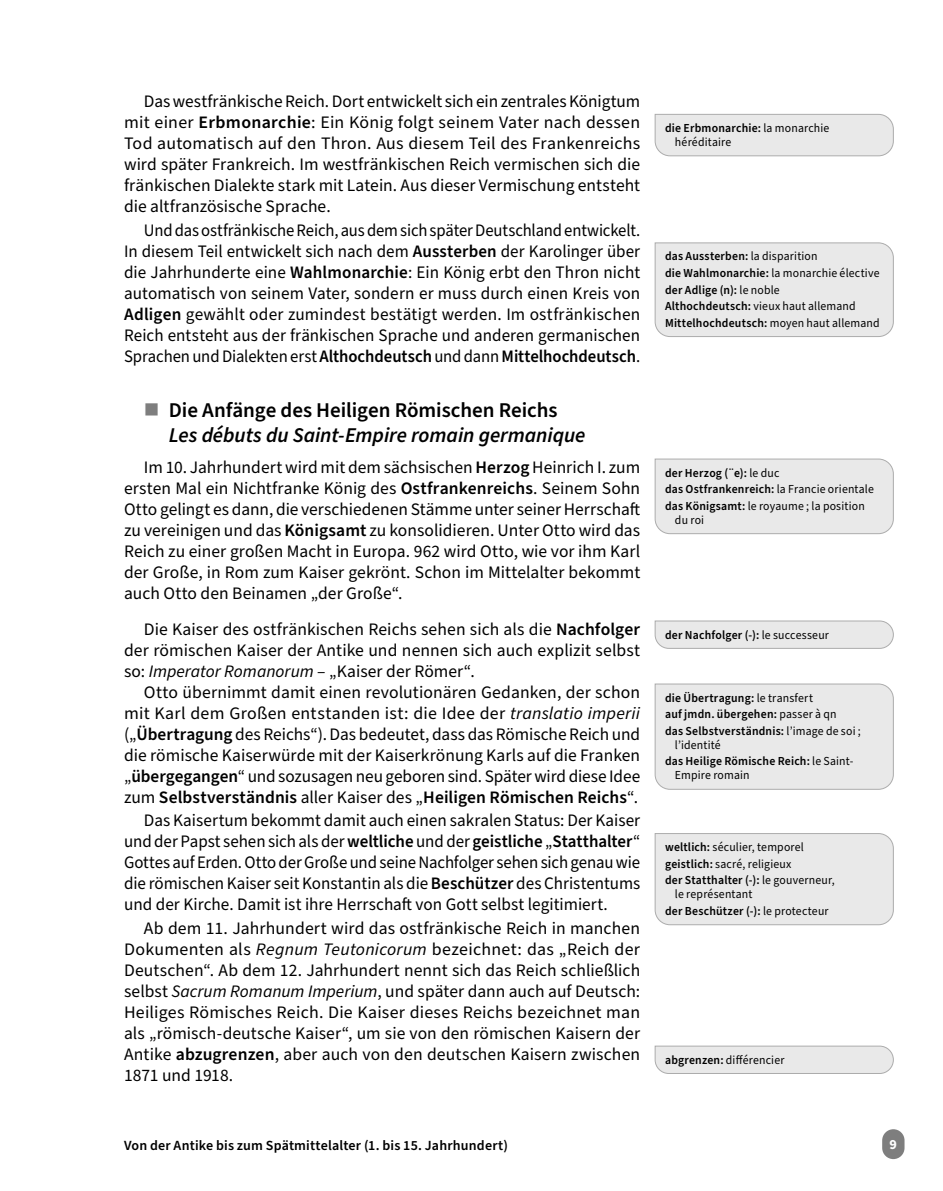
<style>
.page{position:relative;width:943px;height:1191px;background:#fff}
.page>*{position:absolute;margin:0;border:0;box-sizing:border-box;transform-origin:0 0}
.t1{font:italic 600 21px/25.2px "Source Sans Pro";letter-spacing:-.005em;color:#000}
.t2{font:17.5px/21px "Source Sans Pro";color:#000;text-align:justify}
.t3{font:17.5px/21px "Source Sans Pro";color:#000;text-align:justify;scale:.95 1}
.t4{font:600 14px "Source Sans Pro";letter-spacing:.015em;color:#000}
.t5{font:700 14px "Source Sans Pro";color:#fff}
.t6{font:600 12.25px/16.6px "Source Sans Pro";letter-spacing:.02em;color:#000;scale:.96 1}
.t7{font:12.25px/16.6px "Source Sans Pro";letter-spacing:.015em;color:#000;scale:.96 1}
.s1{font-weight:600}
.s2{color:#7e7e7e}
.s3{font-style:normal}
.s4{font-style:italic}
.s5{font-weight:400}
</style>
<div class="page">
<div style="left:882px;top:1129px;width:22px;height:30px;background:#7e7e7e;border-radius:11px"></div>
<svg style="left:654px;top:113px;width:240px;height:44px"></svg>
<div style="left:654px;top:242px;width:240px;height:95px;background:#e9e9e9"></div>
<div style="left:654px;top:458px;width:240px;height:76px;background:#e9e9e9"></div>
<svg style="left:654px;top:620px;width:240px;height:29px"></svg>
<div style="left:654px;top:683px;width:240px;height:107px;background:#e9e9e9"></div>
<div style="left:654px;top:833px;width:240px;height:92px;background:#e9e9e9"></div>
<svg style="left:654px;top:1045px;width:240px;height:29px"></svg>
<p class="t2" style="left:124px;top:91px;width:517px;text-indent:20px">Das westfränkische Reich. Dort entwickelt sich ein zentrales Königtum mit einer <span class="s1">Erbmonarchie</span>: Ein König folgt seinem Vater nach dessen Tod automatisch auf den Thron. Aus diesem Teil des Frankenreichs wird später Frankreich. Im westfränkischen Reich vermischen sich die fränkischen Dialekte stark mit Latein. Aus dieser Vermischung entsteht die altfranzösische Sprache.</p>
<p class="t3" style="left:124px;top:220px;width:545px;text-indent:20px">Und das ostfränkische Reich, aus dem sich später Deutschland entwickelt.<br>In diesem Teil entwickelt sich nach dem <span class="s1">Aussterben</span> der Karolinger über die Jahrhunderte eine <span class="s1">Wahlmonarchie</span>: Ein König erbt den Thron nicht automatisch von seinem Vater, sondern er muss durch einen Kreis von <span class="s1">Adligen</span> gewählt oder zumindest bestätigt werden. Im ostfränkischen Reich entsteht aus der fränkischen Sprache und anderen germanischen Sprachen und Dialekten erst <span class="s1">Althochdeutsch</span> und dann <span class="s1">Mittelhochdeutsch</span>.</p>
<p class="t1" style="left:169px;top:398px;width:418px;text-indent:-25px"><span class="s2">■</span> <span class="s3">Die Anfänge des Heiligen Römischen Reichs<br></span>Les débuts du Saint-Empire romain germanique</p>
<p class="t2" style="left:124px;top:457px;width:517px;text-indent:20px">Im 10. Jahrhundert wird mit dem sächsischen <span class="s1">Herzog</span> Heinrich I. zum ersten Mal ein Nichtfranke König des <span class="s1">Ostfrankenreichs</span>. Seinem Sohn Otto gelingt es dann, die verschiedenen Stämme unter seiner Herrschaft zu vereinigen und das <span class="s1">Königsamt</span> zu konsolidieren. Unter Otto wird das Reich zu einer großen Macht in Europa. 962 wird Otto, wie vor ihm Karl der Große, in Rom zum Kaiser gekrönt. Schon im Mittelalter bekommt auch Otto den Beinamen „der Große“.</p>
<p class="t2" style="left:124px;top:619px;width:517px;text-indent:20px">Die Kaiser des ostfränkischen Reichs sehen sich als die <span class="s1">Nachfolger </span>der römischen Kaiser der Antike und nennen sich auch explizit selbst so: <span class="s4">Imperator Romanorum</span> – „Kaiser der Römer“.</p>
<p class="t2" style="left:124px;top:682px;width:517px;text-indent:20px">Otto übernimmt damit einen revolutionären Gedanken, der schon mit Karl dem Großen entstanden ist: die Idee der <span class="s4">translatio imperii </span>(„<span class="s1">Übertragung</span> des Reichs“). Das bedeutet, dass das Römische Reich und die römische Kaiserwürde mit der Kaiserkrönung Karls auf die Franken „<span class="s1">übergegangen</span>“ und sozusagen neu geboren sind. Später wird diese Idee zum <span class="s1">Selbstverständnis</span> aller Kaiser des „<span class="s1">Heiligen Römischen Reichs</span>“.</p>
<p class="t2" style="left:124px;top:810px;width:517px;text-indent:20px">Das Kaisertum bekommt damit auch einen sakralen Status: Der Kaiser und der Papst sehen sich als der <span class="s1">weltliche</span> und der <span class="s1">geistliche</span> „<span class="s1">Statthalter</span>“ Gottes auf Erden. Otto der Große und seine Nachfolger sehen sich genau wie die römischen Kaiser seit Konstantin als die <span class="s1">Beschützer</span> des Christentums und der Kirche. Damit ist ihre Herrschaft von Gott selbst legitimiert.</p>
<p class="t2" style="left:124px;top:918px;width:517px;text-indent:20px">Ab dem 11. Jahrhundert wird das ostfränkische Reich in manchen Dokumenten als <span class="s4">Regnum Teutonicorum</span> bezeichnet: das „Reich der Deutschen“. Ab dem 12. Jahrhundert nennt sich das Reich schließlich selbst <span class="s4">Sacrum Romanum Imperium</span>, und später dann auch auf Deutsch:<br>Heiliges Römisches Reich. Die Kaiser dieses Reichs bezeichnet man als „römisch-deutsche Kaiser“, um sie von den römischen Kaisern der Antike <span class="s1">abzugrenzen</span>, aber auch von den deutschen Kaisern zwischen 1871 und 1918.</p>
<p class="t7" style="left:675px;top:121px;width:162px;line-height:14px;text-indent:-10px"><span class="s1">die Erbmonarchie:</span> la monarchie héréditaire</p>
<p class="t6" style="left:665px;top:248px;width:225px">das Aussterben: <span class="s5">la disparition<br></span>die Wahlmonarchie: <span class="s5">la monarchie élective </span>der Adlige (n): <span class="s5">le noble<br></span>Althochdeutsch: <span class="s5">vieux haut allemand </span>Mittelhochdeutsch: <span class="s5">moyen haut allemand</span></p>
<p class="t6" style="left:665px;top:464px;width:219px">der Herzog (¨e): <span class="s5">le duc<br></span>das Ostfrankenreich: <span class="s5">la Francie orientale </span>das Königsamt: <span class="s5">le royaume ; la position</span></p>
<p class="t7" style="left:675px;top:512px;width:32px">du roi</p>
<p class="t6" style="left:665px;top:626px;width:172px">der Nachfolger (-): <span class="s5">le successeur</span></p>
<p class="t6" style="left:665px;top:689px;width:205px">die Übertragung: <span class="s5">le transfert<br></span>auf jmdn. übergehen: <span class="s5">passer à qn<br></span>das Selbstverständnis: <span class="s5">l’image de soi ;</span></p>
<p class="t6" style="left:665px;top:736px;width:198px;text-indent:10px"><span class="s5">l’identité<br></span>das Heilige Römische Reich: <span class="s5">le Saint-</span></p>
<p class="t7" style="left:675px;top:767px;width:79px">Empire romain</p>
<p class="t7" style="left:665px;top:839px;width:178px"><span class="s1">weltlich:</span> séculier, temporel <span class="s1">geistlich:</span> sacré, religieux<br><span class="s1">der Statthalter (-):</span> le gouverneur,</p>
<p class="t7" style="left:665px;top:886px;width:172px;text-indent:10px">le représentant<br><span class="s1">der Beschützer (-):</span> le protecteur</p>
<p class="t7" style="left:665px;top:1051px;width:126px"><span class="s1">abgrenzen:</span> différencier</p>
<p class="t4" style="left:124px;top:1136px;width:385px">Von der Antike bis zum Spätmittelalter (1. bis 15. Jahrhundert)</p>
<p class="t5" style="left:889px;top:1134px;width:9px">9</p>
</div>
